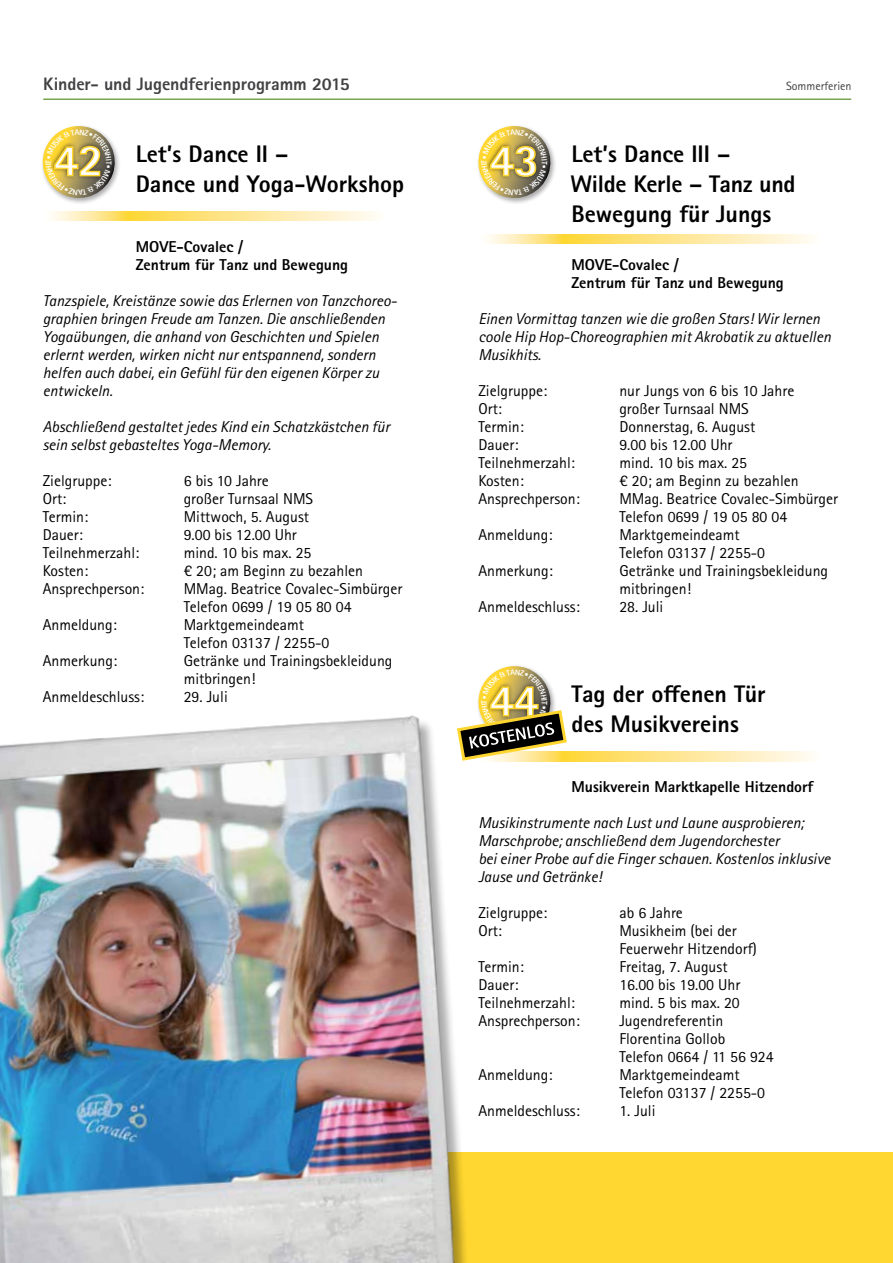
<style>
.page{position:relative;width:893px;height:1263px;background:#fff}
.page>*{position:absolute;margin:0;border:0;box-sizing:border-box;transform-origin:0 0}
.t1{font:800 45px "Rotis Sans Serif Pro";color:#fff}
.t2{font:800 24px/30px "Rotis Sans Serif Pro";color:#000}
.t3{font:800 18px "Rotis Sans Serif Pro";letter-spacing:-.005em;color:#414042}
.t4{font:15.75px/18px "Rotis Sans Serif Pro";color:#000}
.t5{font:italic 15.75px/18px "Rotis Sans Serif Pro";color:#000}
.t6{font:800 15.75px/18px "Rotis Sans Serif Pro";color:#000}
.t7{font:12px "Rotis Sans Serif Pro";color:#414042}
</style>
<div class="page">
<hr style="left:43px;top:99px;width:808px;height:1px;background:#78a350">
<div style="left:0;top:1152px;width:893px;height:111px;background:#ffd730"></div>
<svg style="left:52px;top:211px;width:325px;height:10px"></svg>
<svg style="left:569px;top:751px;width:244px;height:10px"></svg>
<svg style="left:487px;top:234px;width:326px;height:10px"></svg>
<img style="left:0;top:715px;width:466px;height:548px">
<svg style="left:42px;top:126px;width:77px;height:77px"></svg>
<svg style="left:455px;top:666px;width:114px;height:96px"></svg>
<svg style="left:478px;top:126px;width:77px;height:77px"></svg>
<p class="t3" style="left:43px;top:72px;width:308px">Kinder- und Jugendferienprogramm 2015</p>
<p class="t7" style="left:786px;top:79px;width:67px">Sommerferien</p>
<h1 class="t1" style="left:54px;top:132px;width:51px">42</h1>
<h2 class="t2" style="left:136px;top:139px;width:270px">Let’s Dance II –<br>Dance und Yoga-Workshop</h2>
<p class="t6" style="left:136px;top:238px;width:214px">MOVE-Covalec /<br>Zentrum für Tanz und Bewegung</p>
<p class="t5" style="left:43px;top:292px;width:356px">Tanzspiele, Kreistänze sowie das Erlernen von Tanzchoreo&shy;graphien bringen Freude am Tanzen. Die anschließenden Yogaübungen, die anhand von Geschichten und Spielen erlernt werden, wirken nicht nur entspannend, sondern helfen auch dabei, ein Gefühl für den eigenen Körper zu entwickeln.</p>
<p class="t5" style="left:43px;top:418px;width:348px">Abschließend gestaltet jedes Kind ein Schatzkästchen für sein selbst gebasteltes Yoga-Memory.</p>
<p class="t4" style="left:43px;top:472px;width:70px">Zielgruppe:</p>
<p class="t4" style="left:184px;top:472px;width:87px">6 bis 10 Jahre</p>
<p class="t4" style="left:43px;top:490px;width:25px">Ort:</p>
<p class="t4" style="left:184px;top:490px;width:131px">großer Turnsaal NMS</p>
<p class="t4" style="left:43px;top:508px;width:47px">Termin:</p>
<p class="t4" style="left:184px;top:508px;width:127px">Mittwoch, 5. August</p>
<p class="t4" style="left:43px;top:526px;width:42px">Dauer:</p>
<p class="t4" style="left:184px;top:526px;width:115px">9.00 bis 12.00 Uhr</p>
<p class="t4" style="left:43px;top:544px;width:98px">Teilnehmerzahl:</p>
<p class="t4" style="left:184px;top:544px;width:129px">mind. 10 bis max. 25</p>
<p class="t4" style="left:43px;top:562px;width:47px">Kosten:</p>
<p class="t4" style="left:184px;top:562px;width:181px">€ 20; am Beginn zu bezahlen</p>
<p class="t4" style="left:43px;top:580px;width:103px">Ansprechperson:</p>
<p class="t4" style="left:184px;top:580px;width:220px">MMag. Beatrice Covalec-Simbürger<br>Telefon 0699 / 19 05 80 04</p>
<p class="t4" style="left:43px;top:616px;width:76px">Anmeldung:</p>
<p class="t4" style="left:184px;top:616px;width:147px">Marktgemeindeamt<br>Telefon 03137 / 2255-0</p>
<p class="t4" style="left:43px;top:652px;width:76px">Anmerkung:</p>
<p class="t4" style="left:184px;top:652px;width:210px">Getränke und Trainingsbekleidung mitbringen!</p>
<p class="t4" style="left:43px;top:688px;width:103px">Anmeldeschluss:</p>
<p class="t4" style="left:184px;top:688px;width:46px">29. Juli</p>
<h2 class="t2" style="left:570px;top:139px;width:227px">Let’s Dance III –<br>Wilde Kerle – Tanz und<br>Bewegung für Jungs</h2>
<p class="t6" style="left:571px;top:256px;width:214px">MOVE-Covalec /<br>Zentrum für Tanz und Bewegung</p>
<p class="t5" style="left:478px;top:310px;width:354px">Einen Vormittag tanzen wie die großen Stars! Wir lernen coole Hip Hop-Choreographien mit Akrobatik zu aktuellen<br>Musikhits.</p>
<p class="t4" style="left:478px;top:382px;width:70px">Zielgruppe:</p>
<p class="t4" style="left:619px;top:382px;width:176px">nur Jungs von 6 bis 10 Jahre</p>
<p class="t4" style="left:478px;top:400px;width:25px">Ort:</p>
<p class="t4" style="left:619px;top:400px;width:131px">großer Turnsaal NMS</p>
<p class="t4" style="left:478px;top:418px;width:47px">Termin:</p>
<p class="t4" style="left:619px;top:418px;width:137px">Donnerstag, 6. August</p>
<p class="t4" style="left:478px;top:436px;width:42px">Dauer:</p>
<p class="t4" style="left:619px;top:436px;width:115px">9.00 bis 12.00 Uhr</p>
<p class="t4" style="left:478px;top:454px;width:98px">Teilnehmerzahl:</p>
<p class="t4" style="left:619px;top:454px;width:129px">mind. 10 bis max. 25</p>
<p class="t4" style="left:478px;top:472px;width:47px">Kosten:</p>
<p class="t4" style="left:619px;top:472px;width:181px">€ 20; am Beginn zu bezahlen</p>
<p class="t4" style="left:478px;top:490px;width:103px">Ansprechperson:</p>
<p class="t4" style="left:619px;top:490px;width:220px">MMag. Beatrice Covalec-Simbürger<br>Telefon 0699 / 19 05 80 04</p>
<p class="t4" style="left:478px;top:526px;width:76px">Anmeldung:</p>
<p class="t4" style="left:619px;top:526px;width:147px">Marktgemeindeamt<br>Telefon 03137 / 2255-0</p>
<p class="t4" style="left:478px;top:562px;width:76px">Anmerkung:</p>
<p class="t4" style="left:619px;top:562px;width:210px">Getränke und Trainingsbekleidung mitbringen!</p>
<p class="t4" style="left:478px;top:598px;width:103px">Anmeldeschluss:</p>
<p class="t4" style="left:619px;top:598px;width:46px">28. Juli</p>
<h1 class="t1" style="left:489px;top:132px;width:51px">43</h1>
<h1 class="t1" style="left:489px;top:672px;width:51px">44</h1>
<h2 class="t2" style="left:571px;top:679px;width:196px">Tag der offenen Tür des Musikvereins</h2>
<p class="t6" style="left:571px;top:778px;width:244px">Musikverein Marktkapelle Hitzendorf</p>
<p class="t5" style="left:478px;top:814px;width:353px">Musikinstrumente nach Lust und Laune ausprobieren; Marschprobe; anschließend dem Jugendorchester<br>bei einer Probe auf die Finger schauen. Kostenlos inklusive Jause und Getränke!</p>
<p class="t4" style="left:478px;top:904px;width:70px">Zielgruppe:</p>
<p class="t4" style="left:619px;top:904px;width:65px">ab 6 Jahre</p>
<p class="t4" style="left:478px;top:922px;width:25px">Ort:</p>
<p class="t4" style="left:619px;top:922px;width:139px">Musikheim (bei der<br>Feuerwehr Hitzendorf)</p>
<p class="t4" style="left:478px;top:958px;width:47px">Termin:</p>
<p class="t4" style="left:619px;top:958px;width:110px">Freitag, 7. August</p>
<p class="t4" style="left:478px;top:976px;width:42px">Dauer:</p>
<p class="t4" style="left:619px;top:976px;width:123px">16.00 bis 19.00 Uhr</p>
<p class="t4" style="left:478px;top:994px;width:98px">Teilnehmerzahl:</p>
<p class="t4" style="left:619px;top:994px;width:122px">mind. 5 bis max. 20</p>
<p class="t4" style="left:478px;top:1012px;width:103px">Ansprechperson:</p>
<p class="t4" style="left:619px;top:1012px;width:156px">Jugendreferentin<br>Florentina Gollob<br>Telefon 0664 / 11 56 924</p>
<p class="t4" style="left:478px;top:1066px;width:76px">Anmeldung:</p>
<p class="t4" style="left:619px;top:1066px;width:147px">Marktgemeindeamt<br>Telefon 03137 / 2255-0</p>
<p class="t4" style="left:478px;top:1102px;width:103px">Anmeldeschluss:</p>
<p class="t4" style="left:619px;top:1102px;width:38px">1. Juli</p>
</div>
